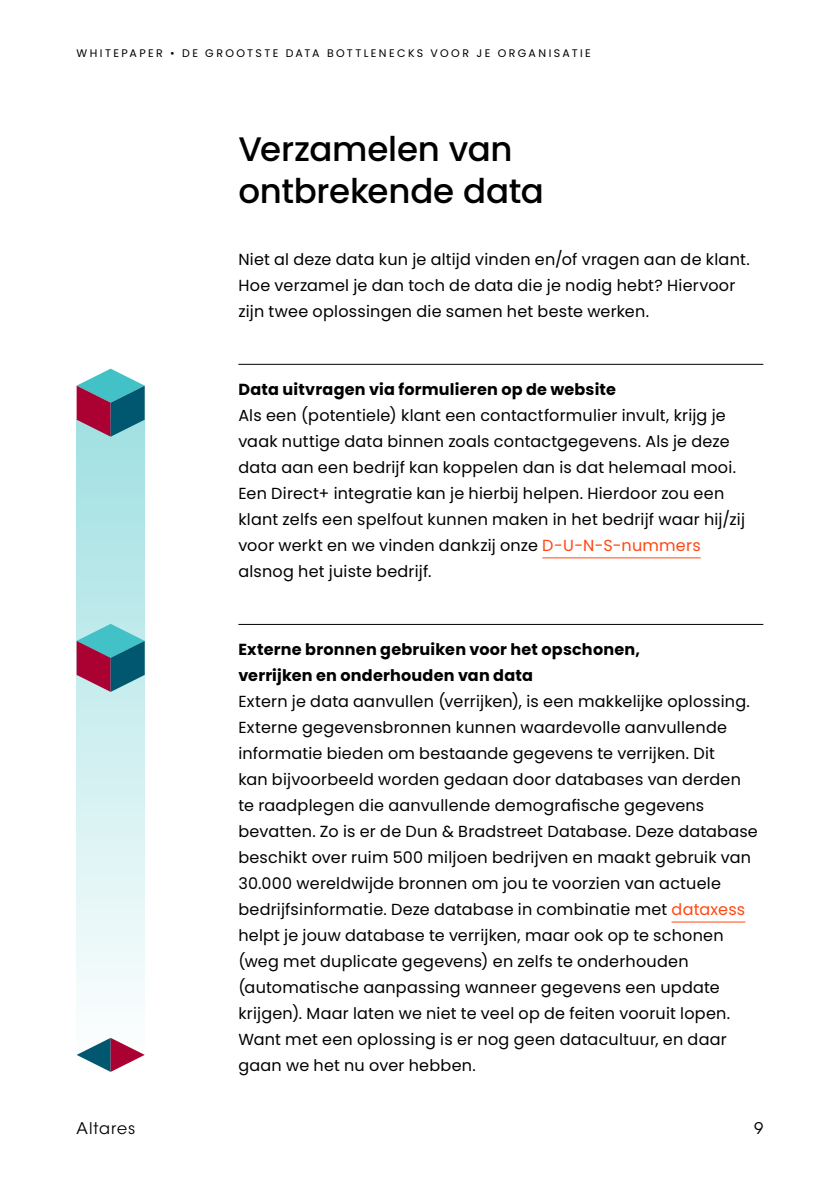
<style>
.page{position:relative;width:840px;height:1191px;background:#fff}
.page>*{position:absolute;margin:0;border:0;box-sizing:border-box;transform-origin:0 0}
.t1{font:500 34px/42px "Poppins";letter-spacing:-.005em;color:#000}
.t2{font:16px/26px "Poppins";letter-spacing:.015em;color:#000}
.t3{font:700 16px/26px "Poppins";letter-spacing:.015em;color:#000}
.t4{font:16px "ITC Avant Garde Std";letter-spacing:.065em;color:#000}
.t5{font:11px "Poppins";letter-spacing:.215em;color:#000}
.s1{color:#ff4611}
</style>
<div class="page">
<svg style="left:77px;top:437px;width:68px;height:561px"></svg>
<hr style="left:238px;top:364px;width:525px;height:1px;background:#000">
<hr style="left:542px;top:557px;width:158px;height:1px;background:#ff4611">
<hr style="left:238px;top:624px;width:525px;height:1px;background:#000">
<hr style="left:671px;top:921px;width:74px;height:1px;background:#ff4611">
<svg style="left:77px;top:1037px;width:68px;height:34px"></svg>
<svg style="left:77px;top:369px;width:68px;height:68px"></svg>
<svg style="left:77px;top:624px;width:68px;height:68px"></svg>
<p class="t5" style="left:77px;top:46px;width:515px">WHITEPAPER • DE GROOTSTE DATA BOTTLENECKS VOOR JE ORGANISATIE</p>
<h1 class="t1" style="left:238px;top:128px;width:307px">Verzamelen van ontbrekende data</h1>
<p class="t2" style="left:238px;top:246px;width:512px">Niet al deze data kun je altijd vinden en/of vragen aan de klant.<br>Hoe verzamel je dan toch de data die je nodig hebt? Hiervoor zijn twee oplossingen die samen het beste werken.</p>
<p class="t3" style="left:238px;top:376px;width:379px">Data uitvragen via formulieren op de website</p>
<p class="t2" style="left:238px;top:402px;width:508px">Als een (potentiele) klant een contactformulier invult, krijg je vaak nuttige data binnen zoals contactgegevens. Als je deze data aan een bedrijf kan koppelen dan is dat helemaal mooi.<br>Een Direct+ integratie kan je hierbij helpen. Hierdoor zou een klant zelfs een spelfout kunnen maken in het bedrijf waar hij/zij voor werkt en we vinden dankzij onze <span class="s1">D-U-N-S-nummers </span>alsnog het juiste bedrijf.</p>
<p class="t3" style="left:238px;top:636px;width:403px">Externe bronnen gebruiken voor het opschonen, verrijken en onderhouden van data</p>
<p class="t2" style="left:238px;top:688px;width:520px">Extern je data aanvullen (verrijken), is een makkelijke oplossing.<br>Externe gegevensbronnen kunnen waardevolle aanvullende informatie bieden om bestaande gegevens te verrijken. Dit<br>kan bijvoorbeeld worden gedaan door databases van derden te raadplegen die aanvullende demografische gegevens bevatten. Zo is er de Dun &amp; Bradstreet Database. Deze database beschikt over ruim 500 miljoen bedrijven en maakt gebruik van 30.000 wereldwijde bronnen om jou te voorzien van actuele bedrijfsinformatie. Deze database in combinatie met <span class="s1">dataxess </span>helpt je jouw database te verrijken, maar ook op te schonen (weg met duplicate gegevens) en zelfs te onderhouden (automatische aanpassing wanneer gegevens een update krijgen). Maar laten we niet te veel op de feiten vooruit lopen.<br>Want met een oplossing is er nog geen datacultuur, en daar gaan we het nu over hebben.</p>
<p class="t4" style="left:77px;top:1118px;width:60px">Altares</p>
<p class="t4" style="left:753px;top:1118px;width:11px">9</p>
</div>
